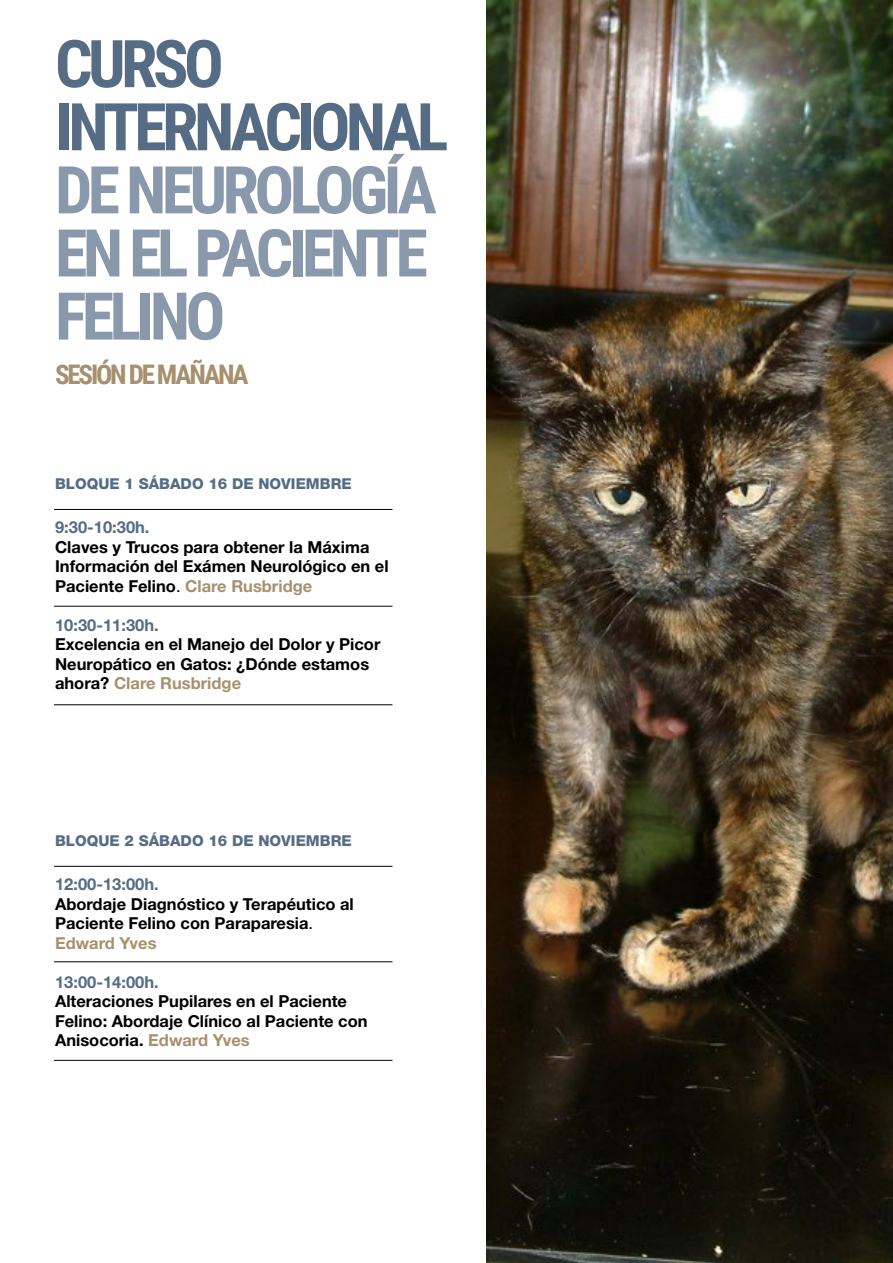
<style>
.page{position:relative;width:893px;height:1263px;background:#fff}
.page>*{position:absolute;margin:0;border:0;box-sizing:border-box;transform-origin:0 0}
.t1{font:700 66px/63.2px "Roboto Condensed";letter-spacing:-.07em;color:#8998aa}
.t2{font:700 66px/63.2px "Roboto Condensed";letter-spacing:-.07em;color:#566c85}
.t3{font:700 27px "Roboto Condensed";letter-spacing:-.08em;color:#a6906d}
.t4{font:700 16.5px/19.5px "Helvetica Neue LT Std";color:#000}
.t5{font:700 16.5px "Helvetica Neue LT Std";color:#566c85}
.t6{font:800 15px "Helvetica Neue LT Std";color:#566c85}
.s1{font-weight:400}
.s2{color:#a6906d}
</style>
<div class="page">
<img style="left:487px;top:0;width:406px;height:1263px">
<hr style="left:54px;top:509px;width:338px;height:1px;background:#000">
<hr style="left:54px;top:866px;width:338px;height:1px;background:#000">
<hr style="left:54px;top:704px;width:338px;height:1px;background:#000">
<hr style="left:54px;top:1060px;width:338px;height:1px;background:#000">
<hr style="left:54px;top:606px;width:338px;height:1px;background:#000">
<hr style="left:54px;top:961px;width:338px;height:1px;background:#000">
<h1 class="t2" style="left:55px;top:30px;width:395px">CURSO<br>INTERNACIONAL</h1>
<h1 class="t1" style="left:55px;top:156px;width:383px">DE NEUROLOGÍA<br>EN EL PACIENTE<br>FELINO</h1>
<h2 class="t3" style="left:55px;top:355px;width:195px">SESIÓN DE MAÑANA</h2>
<p class="t6" style="left:55px;top:475px;width:298px">BLOQUE 1 SÁBADO 16 DE NOVIEMBRE</p>
<p class="t5" style="left:55px;top:517px;width:96px">9:30-10:30h.</p>
<p class="t4" style="left:55px;top:537px;width:335px">Claves y Trucos para obtener la Máxima<br>Información del Exámen Neurológico en el<br>Paciente Felino<span class="s1">.</span> <span class="s2">Clare Rusbridge</span></p>
<p class="t5" style="left:55px;top:615px;width:105px">10:30-11:30h.</p>
<p class="t4" style="left:55px;top:634px;width:327px">Excelencia en el Manejo del Dolor y Picor<br>Neuropático en Gatos: ¿Dónde estamos ahora? <span class="s2">Clare Rusbridge</span></p>
<p class="t6" style="left:55px;top:832px;width:298px">BLOQUE 2 SÁBADO 16 DE NOVIEMBRE</p>
<p class="t5" style="left:55px;top:874px;width:105px">12:00-13:00h.</p>
<p class="t4" style="left:55px;top:893px;width:300px">Abordaje Diagnóstico y Terapéutico al<br>Paciente Felino con Paraparesia<span class="s1">.<br></span><span class="s2">Edward Yves</span></p>
<p class="t5" style="left:55px;top:971px;width:105px">13:00-14:00h.</p>
<p class="t4" style="left:55px;top:991px;width:314px">Alteraciones Pupilares en el Paciente<br>Felino: Abordaje Clínico al Paciente con<br>Anisocoria. <span class="s2">Edward Yves</span></p>
</div>
